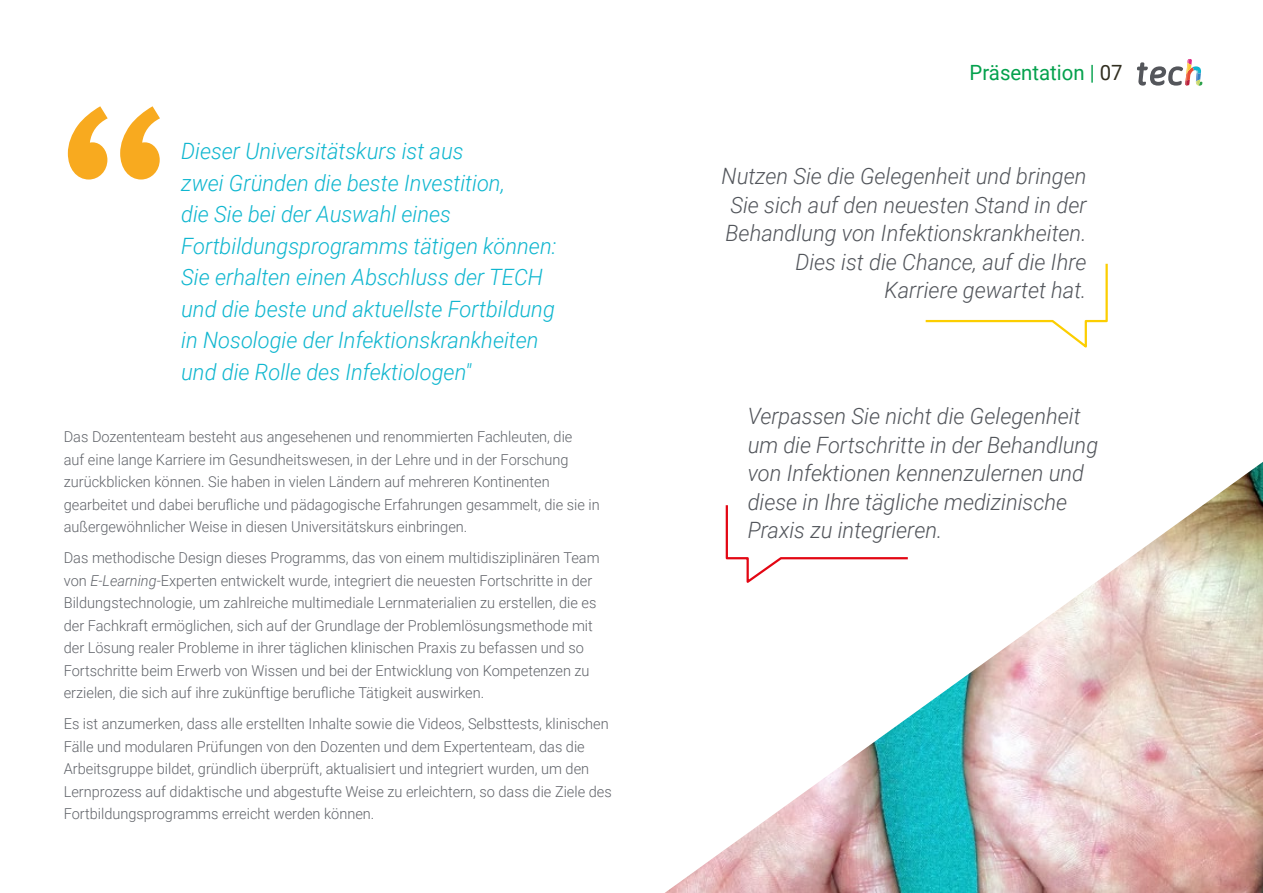
<style>
.page{position:relative;width:1263px;height:893px;background:#fff}
.page>*{position:absolute;margin:0;border:0;box-sizing:border-box;transform-origin:0 0}
.t1{font:italic 300 22.5px/28.5px "Roboto";color:#52555b}
.t2{font:italic 300 22.5px/31.5px "Roboto";color:#0fb6cf}
.t3{font:21px "Roboto";color:#04a14d}
.t4{font:300 15px/22.5px "Roboto";color:#61646a}
.s1{font-style:italic}
.s2{color:#312e20}
</style>
<div class="page">
<img style="left:665px;top:462px;width:598px;height:431px">
<svg style="left:1137px;top:59px;width:65px;height:27px"></svg>
<svg style="left:724px;top:503px;width:186px;height:83px"></svg>
<svg style="left:68px;top:106px;width:92px;height:74px"></svg>
<svg style="left:925px;top:263px;width:183px;height:85px"></svg>
<p class="t2" style="left:181px;top:135px;width:377px">Dieser Universitätskurs ist aus<br>zwei Gründen die beste Investition,<br>die Sie bei der Auswahl eines Fortbildungsprogramms tätigen können:<br>Sie erhalten einen Abschluss der TECH und die beste und aktuellste Fortbildung in Nosologie der Infektionskrankheiten und die Rolle des Infektiologen"</p>
<p class="t4" style="left:64px;top:425px;width:537px">Das Dozententeam besteht aus angesehenen und renommierten Fachleuten, die<br>auf eine lange Karriere im Gesundheitswesen, in der Lehre und in der Forschung zurückblicken können. Sie haben in vielen Ländern auf mehreren Kontinenten gearbeitet und dabei berufliche und pädagogische Erfahrungen gesammelt, die sie in außergewöhnlicher Weise in diesen Universitätskurs einbringen.</p>
<p class="t4" style="left:64px;top:546px;width:537px">Das methodische Design dieses Programms, das von einem multidisziplinären Team von <span class="s1">E-Learning</span>-Experten entwickelt wurde, integriert die neuesten Fortschritte in der Bildungstechnologie, um zahlreiche multimediale Lernmaterialien zu erstellen, die es der Fachkraft ermöglichen, sich auf der Grundlage der Problemlösungsmethode mit der Lösung realer Probleme in ihrer täglichen klinischen Praxis zu befassen und so Fortschritte beim Erwerb von Wissen und bei der Entwicklung von Kompetenzen zu erzielen, die sich auf ihre zukünftige berufliche Tätigkeit auswirken.</p>
<p class="t4" style="left:64px;top:712px;width:549px">Es ist anzumerken, dass alle erstellten Inhalte sowie die Videos, Selbsttests, klinischen Fälle und modularen Prüfungen von den Dozenten und dem Expertenteam, das die Arbeitsgruppe bildet, gründlich überprüft, aktualisiert und integriert wurden, um den Lernprozess auf didaktische und abgestufte Weise zu erleichtern, so dass die Ziele des Fortbildungsprogramms erreicht werden können.</p>
<h2 class="t3" style="left:969px;top:57px;width:155px">Präsentation | <span class="s2">07</span></h2>
<h1 class="t1" style="left:721px;top:161px;width:367px;text-align:right">Nutzen Sie die Gelegenheit und bringen Sie sich auf den neuesten Stand in der Behandlung von Infektionskrankheiten.<br>Dies ist die Chance, auf die Ihre Karriere gewartet hat.</h1>
<h1 class="t1" style="left:748px;top:401px;width:352px">Verpassen Sie nicht die Gelegenheit um die Fortschritte in der Behandlung von Infektionen kennenzulernen und diese in Ihre tägliche medizinische Praxis zu integrieren.</h1>
</div>
